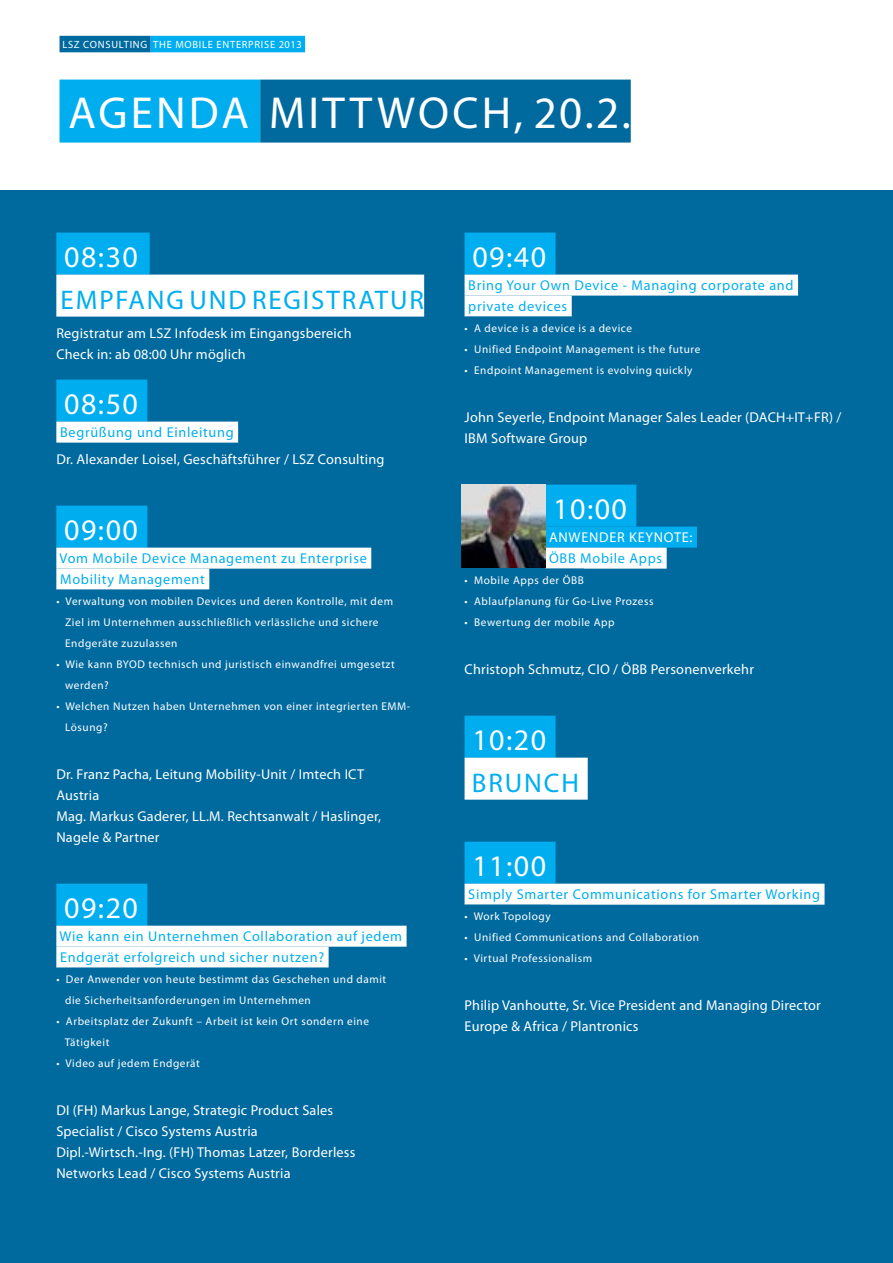
<style>
.page{position:relative;width:893px;height:1263px;background:#fff}
.page>*{position:absolute;margin:0;border:0;box-sizing:border-box;transform-origin:0 0}
.t1{font:45px "Myriad Pro";letter-spacing:.07em;color:#fff}
.t2{font:30px "Myriad Pro";letter-spacing:.05em;color:#fff}
.t3{font:27px "Myriad Pro";letter-spacing:.07em;color:#00aeef}
.t4{font:14.25px/21px "Myriad Pro";letter-spacing:.015em;color:#fff}
.t5{font:14.25px/21px "Myriad Pro";letter-spacing:.05em;color:#00aeef}
.t6{font:14.25px "Myriad Pro";letter-spacing:.05em;color:#fff}
.t7{font:11.25px/21px "Myriad Pro";letter-spacing:.05em;color:#fff}
.t8{font:10.5px "Myriad Pro";letter-spacing:.07em;color:#fff}
</style>
<div class="page">
<div style="left:0;top:191px;width:893px;height:1072px;background:#006a9f"></div>
<div style="left:56px;top:233px;width:94px;height:42px;background:#00aeef"></div>
<div style="left:56px;top:275px;width:368px;height:42px;background:#fff"></div>
<div style="left:56px;top:380px;width:91px;height:42px;background:#00aeef"></div>
<div style="left:56px;top:422px;width:182px;height:21px;background:#fff"></div>
<div style="left:56px;top:506px;width:91px;height:42px;background:#00aeef"></div>
<div style="left:56px;top:548px;width:315px;height:21px;background:#fff"></div>
<div style="left:56px;top:569px;width:153px;height:21px;background:#fff"></div>
<div style="left:56px;top:884px;width:91px;height:42px;background:#00aeef"></div>
<div style="left:56px;top:926px;width:351px;height:21px;background:#fff"></div>
<div style="left:56px;top:947px;width:273px;height:21px;background:#fff"></div>
<div style="left:465px;top:233px;width:91px;height:42px;background:#00aeef"></div>
<div style="left:465px;top:275px;width:333px;height:21px;background:#fff"></div>
<div style="left:465px;top:296px;width:107px;height:21px;background:#fff"></div>
<div style="left:545px;top:485px;width:91px;height:42px;background:#00aeef"></div>
<div style="left:545px;top:527px;width:152px;height:21px;background:#00aeef"></div>
<div style="left:545px;top:548px;width:122px;height:21px;background:#fff"></div>
<div style="left:465px;top:716px;width:91px;height:42px;background:#00aeef"></div>
<div style="left:465px;top:758px;width:123px;height:42px;background:#fff"></div>
<div style="left:465px;top:842px;width:91px;height:42px;background:#00aeef"></div>
<div style="left:465px;top:884px;width:359px;height:21px;background:#fff"></div>
<div style="left:60px;top:80px;width:200px;height:63px;background:#00aeef"></div>
<div style="left:260px;top:80px;width:371px;height:63px;background:#006a9f"></div>
<div style="left:60px;top:36px;width:91px;height:16px;background:#006a9f"></div>
<div style="left:151px;top:36px;width:154px;height:16px;background:#00aeef"></div>
<img style="left:461px;top:484px;width:84px;height:84px">
<p class="t8" style="left:62px;top:38px;width:36px">LSZ Cons</p>
<p class="t8" style="left:111px;top:38px;width:14px">ulting</p>
<p class="t8" style="left:153px;top:38px;width:38px">The Mobile</p>
<p class="t8" style="left:216px;top:38px;width:13px">Enterprise</p>
<p class="t8" style="left:279px;top:38px;width:25px">2013</p>
<h1 class="t1" style="left:69px;top:85px;width:269px">AGENDA Mittwoch</h1>
<h1 class="t1" style="left:514px;top:85px;width:119px">, 20.2.</h1>
<h2 class="t2" style="left:64px;top:238px;width:75px">08:30</h2>
<h3 class="t3" style="left:61px;top:283px;width:87px">Empfang</h3>
<h3 class="t3" style="left:190px;top:283px;width:95px">und Registrat</h3>
<h3 class="t3" style="left:390px;top:283px;width:30px">ur</h3>
<p class="t4" style="left:56px;top:322px;width:297px">Registratur am LSZ Infodesk im Eingangsbereich<br>Check in: ab 08:00 Uhr möglich</p>
<h2 class="t2" style="left:64px;top:385px;width:75px">08:50</h2>
<p class="t5" style="left:60px;top:421px;width:175px">Begrüßung und Einleitung</p>
<p class="t4" style="left:56px;top:448px;width:330px">Dr. Alexander Loisel, Geschäftsführer / LSZ Consulting</p>
<h2 class="t2" style="left:64px;top:511px;width:75px">09:00</h2>
<p class="t5" style="left:60px;top:547px;width:309px">Vom Mobile Device Management zu Enterprise<br>Mobility Management</p>
<p class="t7" style="left:65px;top:590px;width:329px;text-indent:-9px">• Verwaltung von mobilen Devices und deren Kontrolle, mit dem<br>Ziel im Unternehmen ausschließlich verlässliche und sichere<br>Endgeräte zuzulassen</p>
<p class="t7" style="left:65px;top:653px;width:331px;text-indent:-9px">• Wie kann BYOD technisch und juristisch einwandfrei umgesetzt werden?</p>
<p class="t7" style="left:65px;top:695px;width:347px;text-indent:-9px">• Welchen Nutzen haben Unternehmen von einer integrierten EMM-<br>Lösung?</p>
<p class="t4" style="left:56px;top:763px;width:326px">Dr. Franz Pacha, Leitung Mobility-Unit / Imtech ICT<br>Austria<br>Mag. Markus Gaderer, LL.M. Rechtsanwalt / Haslinger,<br>Nagele &amp; Partner</p>
<h2 class="t2" style="left:64px;top:889px;width:75px">09:20</h2>
<p class="t5" style="left:60px;top:925px;width:344px">Wie kann ein Unternehmen Collaboration auf jedem<br>Endgerät erfolgreich und sicher nutzen?</p>
<p class="t7" style="left:65px;top:968px;width:323px;text-indent:-9px">• Der Anwender von heute bestimmt das Geschehen und damit die Sicherheitsanforderungen im Unternehmen</p>
<p class="t7" style="left:65px;top:1010px;width:306px;text-indent:-8px">• Arbeitsplatz der Zukunft – Arbeit ist kein Ort sondern eine<br>Tätigkeit</p>
<p class="t7" style="left:56px;top:1052px;width:145px">• Video auf jedem Endgerät</p>
<p class="t4" style="left:56px;top:1099px;width:301px">DI (FH) Markus Lange, Strategic Product Sales Specialist / Cisco Systems Austria Dipl.-Wirtsch.-Ing. (FH) Thomas Latzer, Borderless Networks Lead / Cisco Systems Austria</p>
<h2 class="t2" style="left:472px;top:238px;width:75px">09:40</h2>
<p class="t5" style="left:468px;top:274px;width:327px">Bring Your Own Device - Managing corporate and private devices</p>
<p class="t7" style="left:465px;top:317px;width:169px">• A device is a device is a device</p>
<p class="t7" style="left:465px;top:338px;width:237px">• Unified Endpoint Management is the future</p>
<p class="t7" style="left:465px;top:359px;width:229px">• Endpoint Management is evolving quickly</p>
<p class="t4" style="left:465px;top:406px;width:378px">John Seyerle, Endpoint Manager Sales Leader (DACH+IT+FR) /<br>IBM Software Group</p>
<h2 class="t2" style="left:553px;top:490px;width:75px">10:00</h2>
<p class="t6" style="left:549px;top:528px;width:145px">ANWENDER KEYNOTE:</p>
<p class="t5" style="left:549px;top:547px;width:115px">ÖBB Mobile Apps</p>
<p class="t7" style="left:465px;top:569px;width:121px">• Mobile Apps der ÖBB</p>
<p class="t7" style="left:465px;top:590px;width:190px">• Ablaufplanung für Go-Live Prozess</p>
<p class="t7" style="left:465px;top:611px;width:151px">• Bewertung der mobile App</p>
<p class="t4" style="left:465px;top:658px;width:291px">Christoph Schmutz, CIO / ÖBB Personenverkehr</p>
<h2 class="t2" style="left:472px;top:721px;width:75px">10:20</h2>
<h3 class="t3" style="left:472px;top:766px;width:71px">Brunch</h3>
<h2 class="t2" style="left:472px;top:847px;width:75px">11:00</h2>
<p class="t5" style="left:468px;top:883px;width:353px">Simply Smarter Communications for Smarter Working</p>
<p class="t7" style="left:465px;top:905px;width:88px">• Work Topology</p>
<p class="t7" style="left:465px;top:926px;width:236px">• Unified Communications and Collaboration</p>
<p class="t7" style="left:465px;top:947px;width:129px">• Virtual Professionalism</p>
<p class="t4" style="left:465px;top:994px;width:358px">Philip Vanhoutte, Sr. Vice President and Managing Director<br>Europe &amp; Africa / Plantronics</p>
</div>
